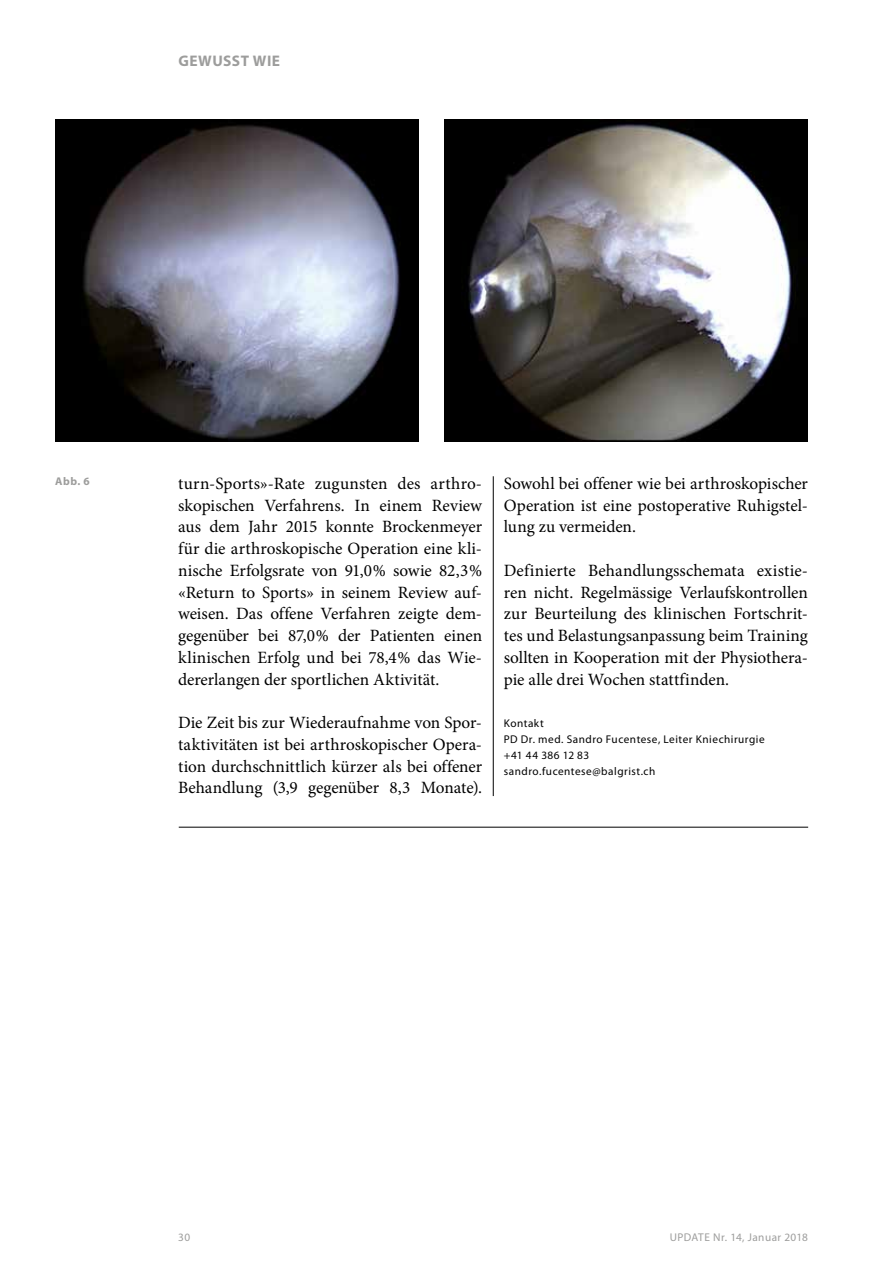
<style>
.page{position:relative;width:893px;height:1263px;background:#fff}
.page>*{position:absolute;margin:0;border:0;box-sizing:border-box;transform-origin:0 0}
.t1{font:17.25px/21.8px "Minion Pro";letter-spacing:-.005em;color:#000;text-align:justify}
.t2{font:700 15.3px "Myriad Pro";letter-spacing:.035em;color:#9d9d9c}
.t3{font:11.25px/15.8px "Myriad Pro";letter-spacing:.045em;color:#000}
.t4{font:11.25px "Myriad Pro";letter-spacing:.04em;color:#9d9d9c}
.t5{font:700 11.25px "Myriad Pro";color:#9d9d9c}
</style>
<div class="page">
<hr style="left:493px;top:476px;width:1px;height:320px;background:#000">
<hr style="left:179px;top:827px;width:629px;height:1px;background:#000">
<img style="left:55px;top:119px;width:363px;height:322px">
<img style="left:445px;top:119px;width:363px;height:322px">
<p class="t2" style="left:178px;top:50px;width:103px">GEWUSST WIE</p>
<p class="t5" style="left:55px;top:474px;width:36px">Abb. 6</p>
<p class="t1" style="left:178px;top:472px;width:305px">turn-Sports»-Rate zugunsten des arthro&shy;skopischen Verfahrens. In einem Review aus dem Jahr 2015 konnte Brockenmeyer für die arthroskopische Operation eine kli&shy;nische Erfolgsrate von 91,0% sowie 82,3% «Return to Sports» in seinem Review auf&shy;weisen. Das offene Verfahren zeigte dem&shy;gegenüber bei 87,0% der Patienten einen klinischen Erfolg und bei 78,4% das Wie&shy;dererlangen der sportlichen Aktivität.</p>
<p class="t1" style="left:178px;top:712px;width:305px">Die Zeit bis zur Wiederaufnahme von Spor&shy;taktivitäten ist bei arthroskopischer Opera&shy;tion durchschnittlich kürzer als bei offener Behandlung (3,9 gegenüber 8,3 Monate).</p>
<p class="t1" style="left:504px;top:472px;width:306px">Sowohl bei offener wie bei arthroskopischer Operation ist eine postoperative Ruhigstel&shy;lung zu vermeiden.</p>
<p class="t1" style="left:504px;top:560px;width:306px">Definierte Behandlungsschemata existie&shy;ren nicht. Regelmässige Verlaufskontrollen zur Beurteilung des klinischen Fortschrit&shy;tes und Belastungsanpassung beim Training sollten in Kooperation mit der Physiothera&shy;pie alle drei Wochen stattfinden.</p>
<p class="t3" style="left:504px;top:715px;width:262px">Kontakt<br>PD Dr. med. Sandro Fucentese, Leiter Kniechirurgie +41 44 386 12 83<br>sandro.fucentese@balgrist.ch</p>
<p class="t4" style="left:178px;top:1230px;width:13px">30</p>
<p class="t4" style="left:670px;top:1230px;width:140px">UPDATE Nr. 14, Januar 2018</p>
</div>
